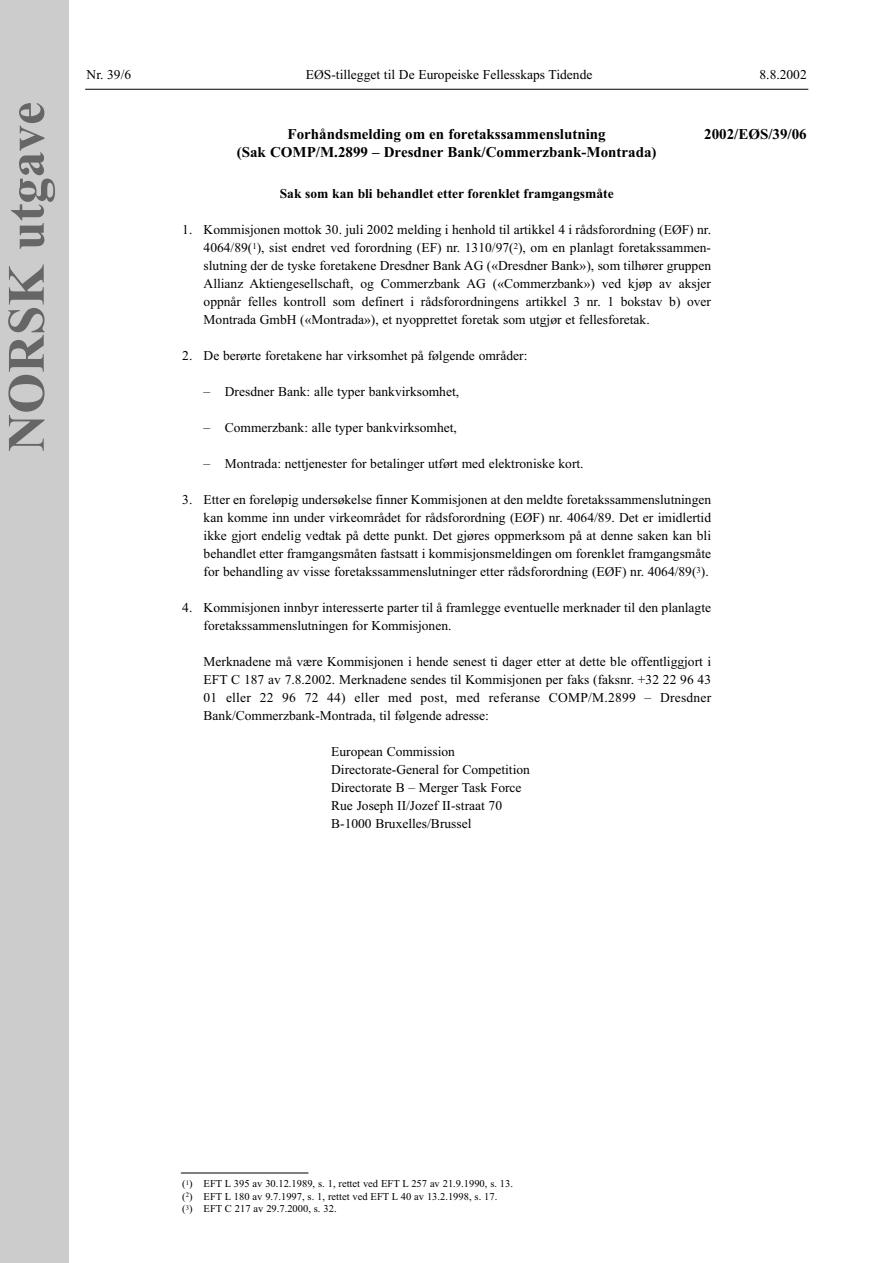
<style>
.page{position:relative;width:893px;height:1263px;background:#fff}
.page>*{position:absolute;margin:0;border:0;box-sizing:border-box;transform-origin:0 0}
.t1{font:700 52.5px "Times New Roman";color:#666}
.t2{font:700 15px/18px "Times New Roman";color:#000;text-align:center}
.t3{font:13.5px/18px "Times New Roman";color:#000;text-align:justify}
.t4{font:700 13.5px "Times New Roman";color:#000}
.t5{font:10.5px/12.6px "Times New Roman";color:#000}
</style>
<div class="page">
<hr style="left:85px;top:89px;width:723px;height:1px;background:#000">
<div style="left:0;top:0;width:68px;height:1263px;background:#ccc"></div>
<hr style="left:181px;top:1173px;width:127px;height:1px;background:#000">
<h1 class="t1" style="left:9px;top:452px;width:351px;rotate:-90deg">NORSK utgave</h1>
<p class="t3" style="left:87px;top:67px;width:46px">Nr. 39/6</p>
<p class="t3" style="left:306px;top:67px;width:288px">EØS-tillegget til De Europeiske Fellesskaps Tidende</p>
<p class="t3" style="left:759px;top:67px;width:49px">8.8.2002</p>
<p class="t2" style="left:237px;top:127px;width:421px">Forhåndsmelding om en foretakssammenslutning<br>(Sak COMP/M.2899 – Dresdner Bank/Commerzbank-Montrada)</p>
<p class="t4" style="left:280px;top:189px;width:335px">Sak som kan bli behandlet etter forenklet framgangsmåte</p>
<p class="t3" style="left:203px;top:222px;width:509px;text-indent:-21px">1. Kommisjonen mottok 30. juli 2002 melding i henhold til artikkel 4 i rådsforordning (EØF) nr.<br>4064/89(<sup>1</sup>), sist endret ved forordning (EF) nr. 1310/97(<sup>2</sup>), om en planlagt foretakssammen&shy;slutning der de tyske foretakene Dresdner Bank AG («Dresdner Bank»), som tilhører gruppen Allianz Aktiengesellschaft, og Commerzbank AG («Commerzbank») ved kjøp av aksjer oppnår felles kontroll som definert i rådsforordningens artikkel 3 nr. 1 bokstav b) over Montrada GmbH («Montrada»), et nyopprettet foretak som utgjør et fellesforetak.</p>
<p class="t3" style="left:182px;top:348px;width:346px">2. De berørte foretakene har virksomhet på følgende områder:</p>
<p class="t3" style="left:203px;top:384px;width:257px">– Dresdner Bank: alle typer bankvirksomhet,</p>
<p class="t3" style="left:203px;top:420px;width:255px">– Commerzbank: alle typer bankvirksomhet,</p>
<p class="t3" style="left:203px;top:456px;width:381px">– Montrada: nettjenester for betalinger utført med elektroniske kort.</p>
<p class="t3" style="left:203px;top:492px;width:509px;text-indent:-21px">3. Etter en foreløpig undersøkelse finner Kommisjonen at den meldte foretakssammenslutningen kan komme inn under virkeområdet for rådsforordning (EØF) nr. 4064/89. Det er imidlertid ikke gjort endelig vedtak på dette punkt. Det gjøres oppmerksom på at denne saken kan bli behandlet etter framgangsmåten fastsatt i kommisjonsmeldingen om forenklet framgangsmåte for behandling av visse foretakssammenslutninger etter rådsforordning (EØF) nr. 4064/89(<sup>3</sup>).</p>
<p class="t3" style="left:203px;top:600px;width:509px;text-indent:-21px">4. Kommisjonen innbyr interesserte parter til å framlegge eventuelle merknader til den planlagte foretakssammenslutningen for Kommisjonen.</p>
<p class="t3" style="left:203px;top:654px;width:509px">Merknadene må være Kommisjonen i hende senest ti dager etter at dette ble offentliggjort i EFT C 187 av 7.8.2002. Merknadene sendes til Kommisjonen per faks (faksnr. +32 22 96 43<br>01 eller 22 96 72 44) eller med post, med referanse COMP/M.2899 – Dresdner Bank/Commerzbank-Montrada, til følgende adresse:</p>
<p class="t3" style="left:331px;top:744px;width:200px;text-align:left">European Commission<br>Directorate-General for Competition<br>Directorate B – Merger Task Force<br>Rue Joseph II/Jozef II-straat 70<br>B-1000 Bruxelles/Brussel</p>
<p class="t2" style="left:704px;top:127px;width:104px">2002/EØS/39/06</p>
<p class="t5" style="left:182px;top:1178px;width:332px">(<sup>1</sup>) EFT L 395 av 30.12.1989, s. 1, rettet ved EFT L 257 av 21.9.1990, s. 13. (<sup>2</sup>) EFT L 180 av 9.7.1997, s. 1, rettet ved EFT L 40 av 13.2.1998, s. 17.<br>(<sup>3</sup>) EFT C 217 av 29.7.2000, s. 32.</p>
</div>
